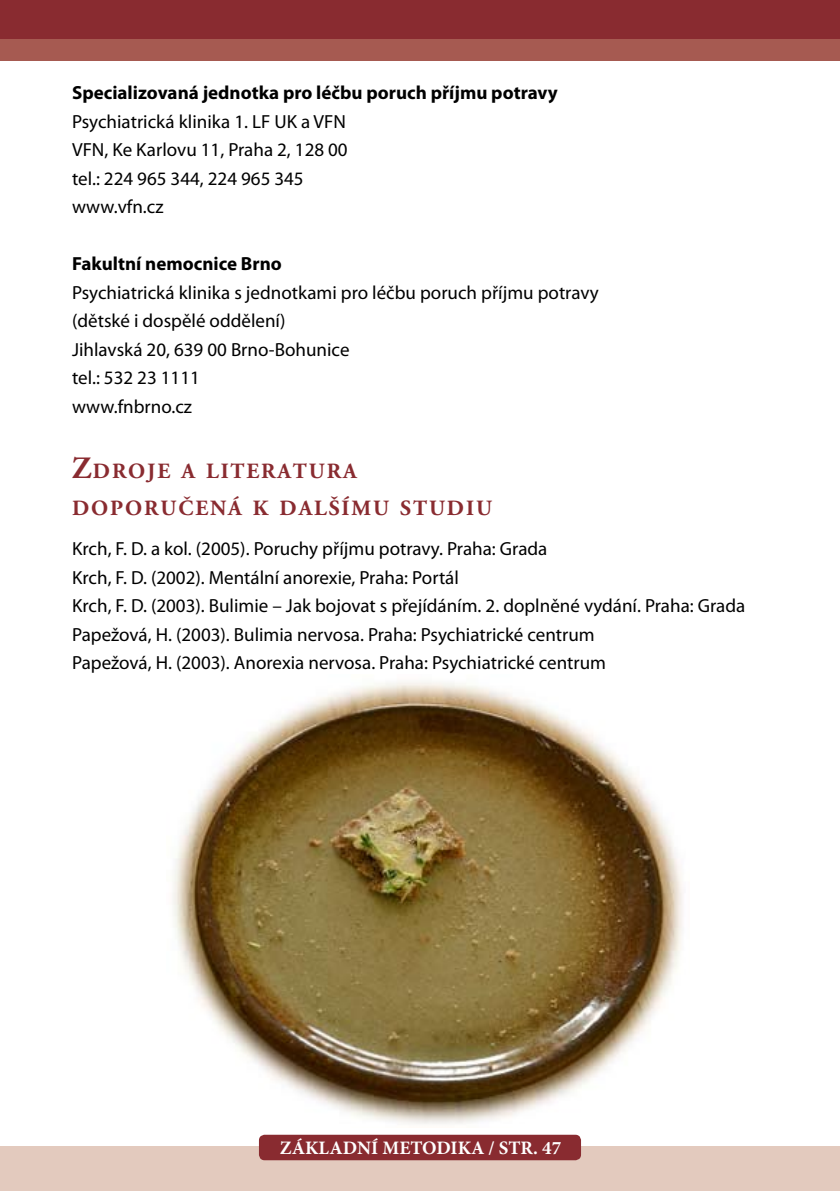
<style>
.page{position:relative;width:840px;height:1191px;background:#fff}
.page>*{position:absolute;margin:0;border:0;box-sizing:border-box;transform-origin:0 0}
.t1{font:700 21.8px/37.2px "Adobe Garamond Pro";letter-spacing:.085em;color:#892b30}
.t2{font:19px/28.4px "Myriad Pro";color:#000}
.t3{font:700 19px "Myriad Pro";color:#000}
.t4{font:700 19px "Minion Pro";color:#fff}
.s1{font-size:31px}
</style>
<div class="page">
<div style="left:0;top:0;width:839px;height:60px;background:#a65a51"></div>
<div style="left:0;top:1146px;width:839px;height:45px;background:#e3cabe"></div>
<div style="left:0;top:0;width:839px;height:39px;background:#892b30"></div>
<div style="left:259px;top:1134px;width:321px;height:26px;background:#892b30;border-radius:6px"></div>
<img style="left:173px;top:682px;width:510px;height:442px">
<p class="t3" style="left:72px;top:80px;width:487px">Specializovaná jednotka pro léčbu poruch příjmu potravy</p>
<p class="t2" style="left:72px;top:107px;width:277px">Psychiatrická klinika 1. LF UK a VFN<br>VFN, Ke Karlovu 11, Praha 2, 128 00 tel.: 224 965 344, 224 965 345 www.vfn.cz</p>
<p class="t3" style="left:72px;top:251px;width:211px">Fakultní nemocnice Brno</p>
<p class="t2" style="left:72px;top:278px;width:528px">Psychiatrická klinika s jednotkami pro léčbu poruch příjmu potravy (dětské i dospělé oddělení)<br>Jihlavská 20, 639 00 Brno-Bohunice<br>tel.: 532 23 1111<br>www.fnbrno.cz</p>
<p class="t1" style="left:72px;top:453px;width:39px"><span class="s1">Z</span>DRO</p>
<p class="t1" style="left:72px;top:453px;width:421px;text-indent:75px">JE A LITERATURA<br>DOPORUČENÁ K DALŠÍMU STUDIU</p>
<p class="t2" style="left:72px;top:534px;width:674px">Krch, F. D. a kol. (2005). Poruchy příjmu potravy. Praha: Grada<br>Krch, F. D. (2002). Mentální anorexie, Praha: Portál<br>Krch, F. D. (2003). Bulimie – Jak bojovat s přejídáním. 2. doplněné vydání. Praha: Grada Papežová, H. (2003). Bulimia nervosa. Praha: Psychiatrické centrum<br>Papežová, H. (2003). Anorexia nervosa. Praha: Psychiatrické centrum</p>
<p class="t4" style="left:280px;top:1134px;width:273px">ZÁKLADNÍ METODIKA / STR. 47</p>
</div>
